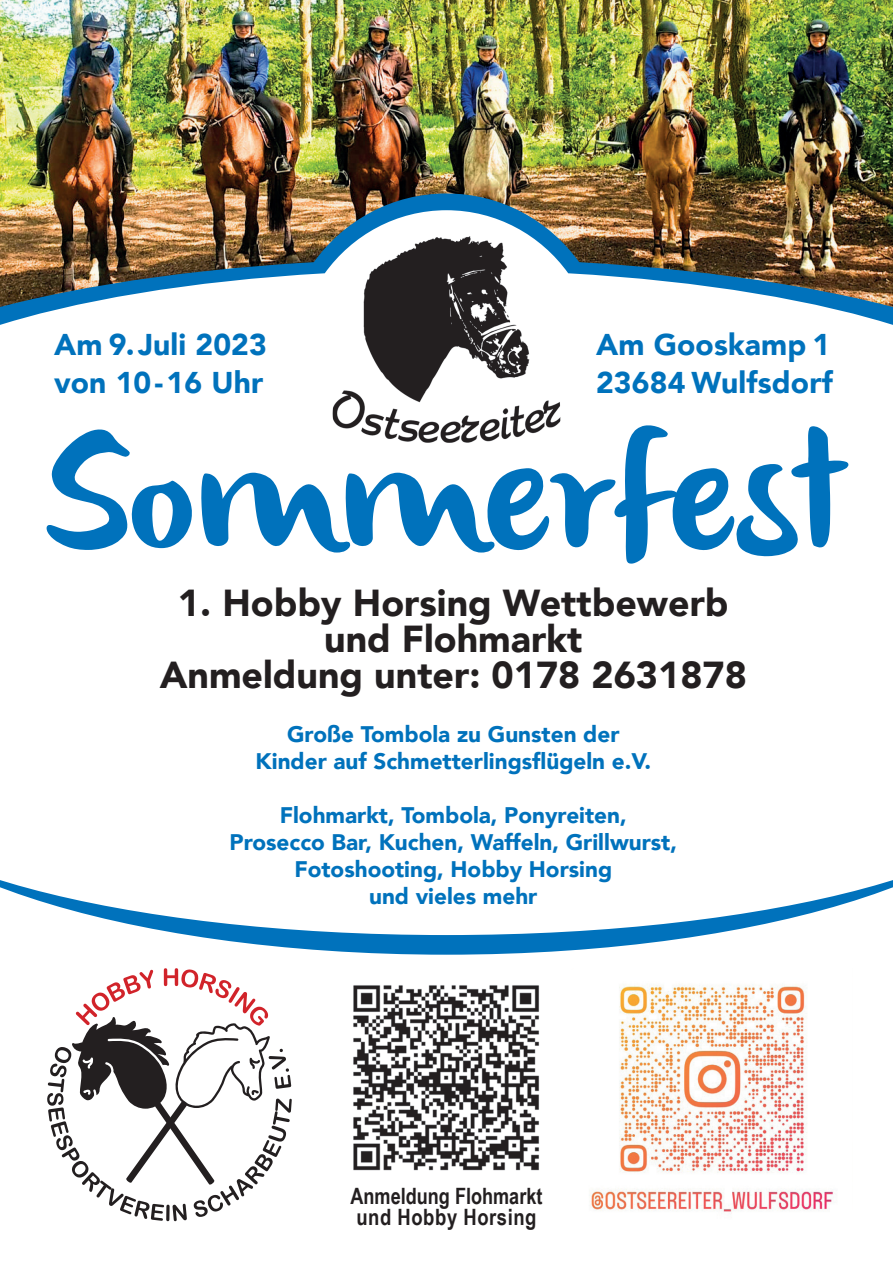
<style>
.page{position:relative;width:893px;height:1263px;background:#fff}
.page>*{position:absolute;margin:0;border:0;box-sizing:border-box;transform-origin:0 0}
.t1{font:165px "olivier";letter-spacing:.015em;color:#0072bc}
.t2{font:900 37.5px/36px "Avenir";color:#231f20;text-align:center}
.t3{font:900 30px/37.8px "Avenir";letter-spacing:.005em;color:#0072bc}
.t4{font:900 22.5px/27px "Avenir";color:#0072bc;text-align:center}
.t5{font:700 22.5px/21px "Arial Narrow";color:#231f20}
</style>
<div class="page">
<img style="left:353px;top:985px;width:187px;height:186px">
<svg style="left:188px;top:935px;width:517px;height:20px;fill:#0072bc"></svg>
<img style="left:0;top:0;width:893px;height:193px">
<img style="left:0;top:193px;width:893px;height:17px">
<img style="left:0;top:210px;width:893px;height:115px">
<svg style="left:0;top:880px;width:893px;height:55px"></svg>
<div style="left:311px;top:221px;width:271px;height:277px;background:#fff;border-radius:50%"></div>
<img style="left:333px;top:236px;width:227px;height:207px">
<img style="left:591px;top:984px;width:243px;height:230px">
<svg style="left:47px;top:968px;width:245px;height:253px"></svg>
<h3 class="t3" style="left:54px;top:325px;width:214px">Am 9.Juli 2023 von 10-16 Uhr</h3>
<h3 class="t3" style="left:596px;top:325px;width:238px">Am Gooskamp 1<br>23684 Wulfsdorf</h3>
<h1 class="t1" style="left:41px;top:400px;width:807px">Sommerfest</h1>
<h2 class="t2" style="left:160px;top:584px;width:589px">1. Hobby Horsing Wettbewerb und Flohmarkt<br>Anmeldung unter: 0178 2631878</h2>
<p class="t4" style="left:256px;top:720px;width:397px">Große Tombola zu Gunsten der<br>Kinder auf Schmetterlingsflügeln e.V.</p>
<p class="t4" style="left:230px;top:801px;width:449px">Flohmarkt, Tombola, Ponyreiten,<br>Prosecco Bar, Kuchen, Waffeln, Grillwurst,<br>Fotoshooting, Hobby Horsing<br>und vieles mehr</p>
<p class="t5" style="left:351px;top:1185px;width:193px">Anmeldung Flohmarkt und Hobby Horsing</p>
</div>
